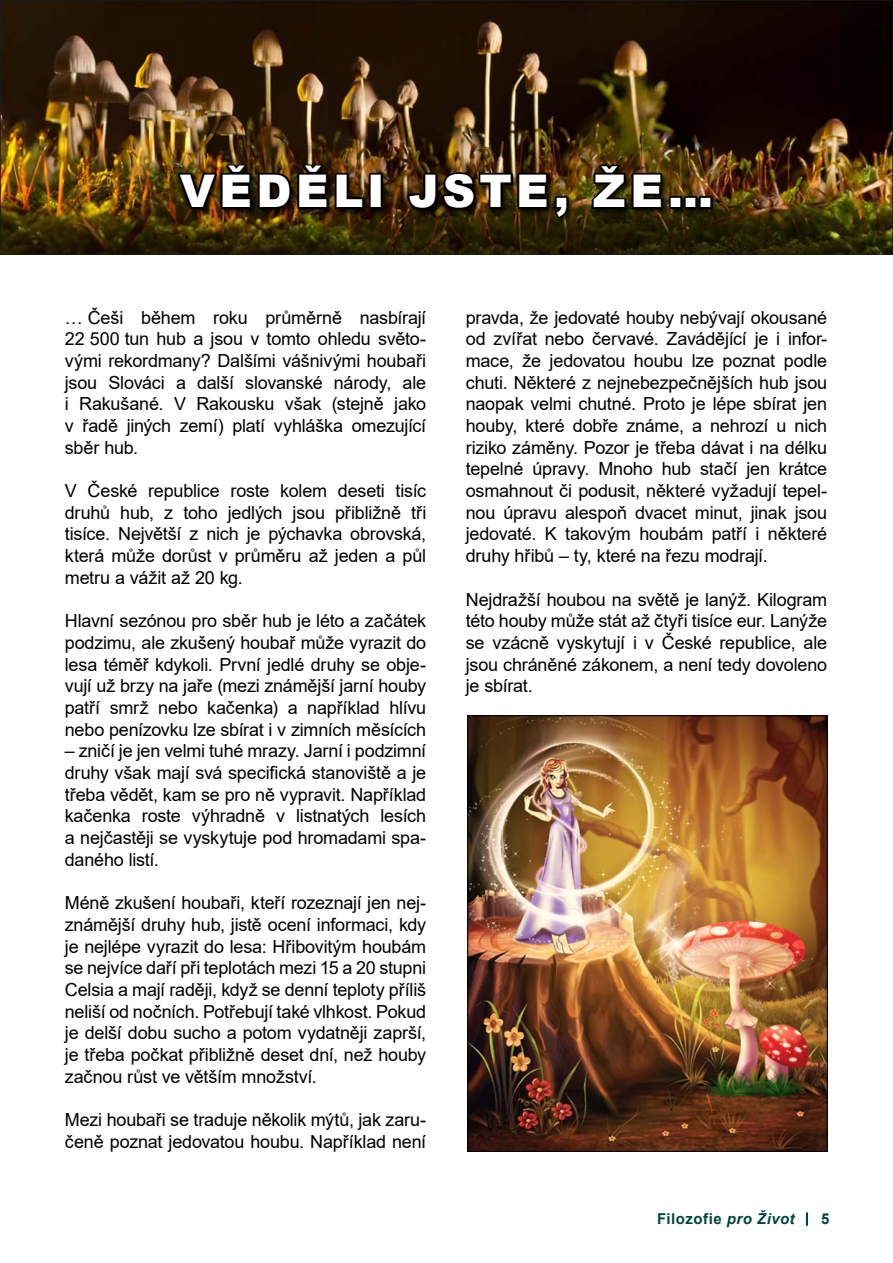
<style>
.page{position:relative;width:893px;height:1263px;background:#fff}
.page>*{position:absolute;margin:0;border:0;box-sizing:border-box;transform-origin:0 0}
.nadpis_bílý_-_věděli{font:900 45px "Arial";letter-spacing:.1em;color:#fff}
.odstavec_odsazený_če{font:18px/21.8px "Arial";letter-spacing:-.01em;color:#000;text-align:justify}
.t1{font:700 15px "Arial";letter-spacing:.03em;color:#00463d}
.s1{font-style:italic}
</style>
<div class="page">
<svg style="left:806px;top:1212px;width:2px;height:14px"></svg>
<img style="left:0;top:0;width:893px;height:255px">
<div style="left:176px;top:163px;width:544px;height:63px;background:#000;opacity:.75"></div>
<img style="left:174px;top:161px;width:192px;height:52px">
<div style="left:369px;top:173px;width:14px;height:36px;border:4px solid #000"></div>
<svg style="left:405px;top:169px;width:167px;height:53px;background:#281b06"></svg>
<img style="left:590px;top:161px;width:125px;height:50px">
<img style="left:467px;top:716px;width:360px;height:436px">
<p class="nadpis_bílý_-_věděli" style="left:180px;top:158px;width:535px">VĚDĚLI JSTE, ŽE…</p>
<p class="odstavec_odsazený_če" style="left:65px;top:306px;width:363px">… Češi během roku průměrně nasbírají 22 500 tun hub a jsou v tomto ohledu světo&shy;vými rekordmany? Dalšími vášnivými houbaři jsou Slováci a další slovanské národy, ale i Rakušané. V Rakousku však (stejně jako v řadě jiných zemí) platí vyhláška omezující sběr hub.</p>
<p class="odstavec_odsazený_če" style="left:65px;top:480px;width:363px">V České republice roste kolem deseti tisíc druhů hub, z toho jedlých jsou přibližně tři tisíce. Největší z nich je pýchavka obrovská, která může dorůst v průměru až jeden a půl metru a vážit až 20 kg.</p>
<p class="odstavec_odsazený_če" style="left:65px;top:610px;width:363px">Hlavní sezónou pro sběr hub je léto a začátek podzimu, ale zkušený houbař může vyrazit do lesa téměř kdykoli. První jedlé druhy se obje&shy;vují už brzy na jaře (mezi známější jarní houby patří smrž nebo kačenka) a například hlívu nebo penízovku lze sbírat i v zimních měsících</p>
<p class="odstavec_odsazený_če" style="left:65px;top:740px;width:363px">– zničí je jen velmi tuhé mrazy. Jarní i podzimní druhy však mají svá specifická stanoviště a je třeba vědět, kam se pro ně vypravit. Například kačenka roste výhradně v listnatých lesích a nejčastěji se vyskytuje pod hromadami spa&shy;daného listí.</p>
<p class="odstavec_odsazený_če" style="left:65px;top:892px;width:363px">Méně zkušení houbaři, kteří rozeznají jen nej&shy;známější druhy hub, jistě ocení informaci, kdy je nejlépe vyrazit do lesa: Hřibovitým houbám se nejvíce daří při teplotách mezi 15 a 20 stupni Celsia a mají raději, když se denní teploty příliš neliší od nočních. Potřebují také vlhkost. Pokud je delší dobu sucho a potom vydatněji zaprší, je třeba počkat přibližně deset dní, než houby začnou růst ve větším množství.</p>
<p class="odstavec_odsazený_če" style="left:65px;top:1109px;width:363px">Mezi houbaři se traduje několik mýtů, jak zaru&shy;čeně poznat jedovatou houbu. Například není</p>
<p class="odstavec_odsazený_če" style="left:466px;top:306px;width:363px">pravda, že jedovaté houby nebývají okousané od zvířat nebo červavé. Zavádějící je i infor&shy;mace, že jedovatou houbu lze poznat podle chuti. Některé z nejnebezpečnějších hub jsou naopak velmi chutné. Proto je lépe sbírat jen houby, které dobře známe, a nehrozí u nich riziko záměny. Pozor je třeba dávat i na délku tepelné úpravy. Mnoho hub stačí jen krátce osmahnout či podusit, některé vyžadují tepel&shy;nou úpravu alespoň dvacet minut, jinak jsou jedovaté. K takovým houbám patří i některé druhy hřibů – ty, které na řezu modrají.</p>
<p class="odstavec_odsazený_če" style="left:466px;top:588px;width:363px">Nejdražší houbou na světě je lanýž. Kilogram této houby může stát až čtyři tisíce eur. Lanýže se vzácně vyskytují i v České republice, ale jsou chráněné zákonem, a není tedy dovoleno je sbírat.</p>
<p class="t1" style="left:657px;top:1208px;width:139px">Filozofie <span class="s1">pro Život</span></p>
<p class="t1" style="left:821px;top:1208px;width:10px">5</p>
</div>
